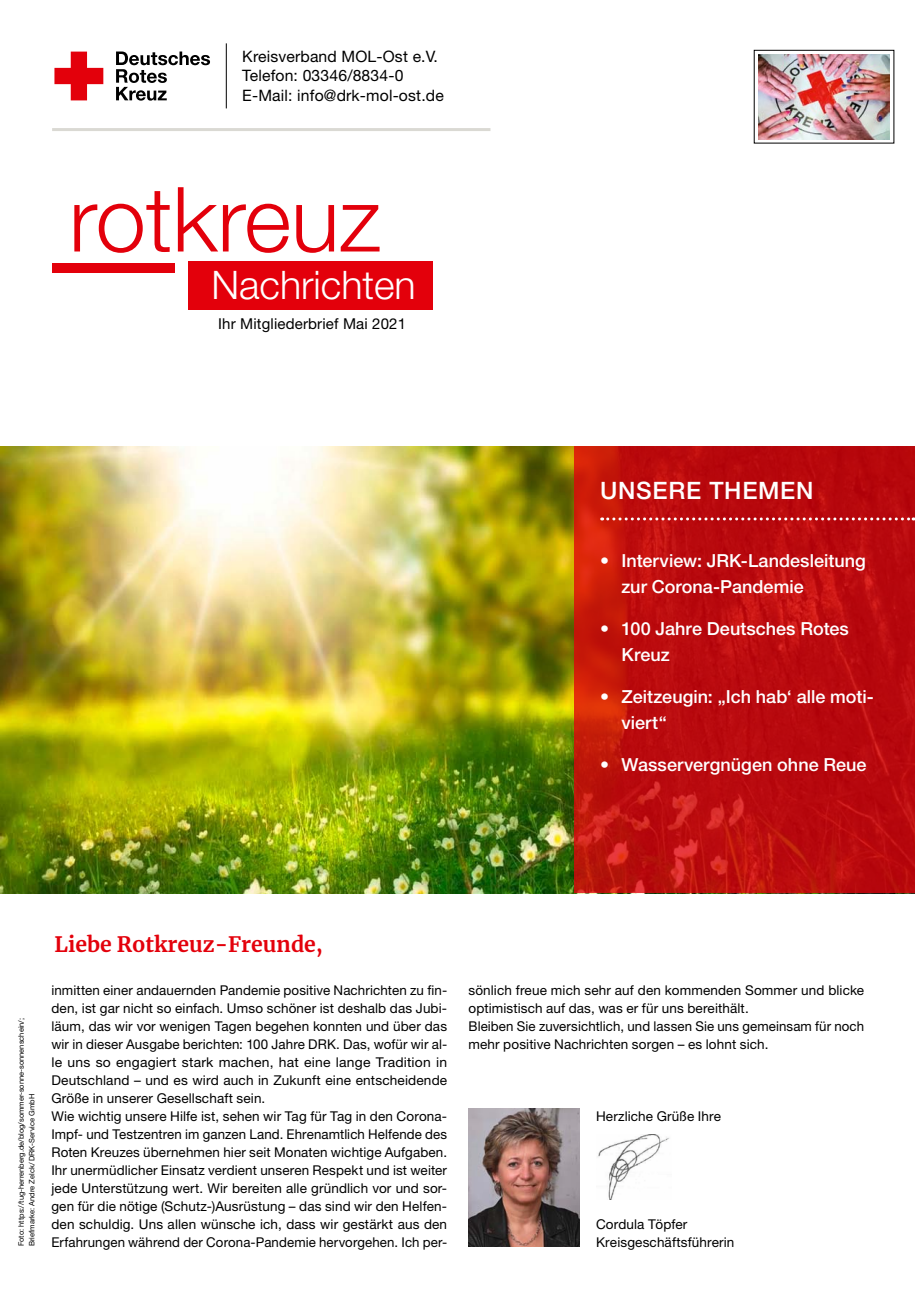
<style>
.page{position:relative;width:915px;height:1297px;background:#fff}
.page>*{position:absolute;margin:0;border:0;box-sizing:border-box;transform-origin:0 0}
.t1{font:300 90px "Helvetica Neue LT Std";color:#e3000b}
.t2{font:300 39.3px "Helvetica Neue LT Pro";color:#fff}
.t3{font:500 24px "Helvetica Neue LT Pro";letter-spacing:.03em;color:#fff}
.t4{font:700 21px "Merriweather";color:#e3000b}
.t5{font:500 18px/25.5px "Helvetica Neue LT Pro";color:#fff}
.t6{font:15.75px "Helvetica Neue LT Pro";letter-spacing:.01em;color:#000}
.t7{font:15px "Helvetica Neue LT Pro";letter-spacing:.01em;color:#000}
.MGB_Copy{font:13.5px/18px "Helvetica Neue LT Pro";letter-spacing:.01em;color:#000}
.MGB_Fotocredits{font:7.5px/10.5px "Helvetica Neue LT Pro";color:#000}
</style>
<div class="page">
<img style="left:0;top:446px;width:574px;height:447px">
<svg style="left:54px;top:52px;width:49px;height:48px"></svg>
<svg style="left:116px;top:52px;width:94px;height:49px"></svg>
<hr style="left:52px;top:128px;width:438px;height:3px;background:#dad9d3">
<hr style="left:226px;top:43px;width:1px;height:65px;background:#000">
<div style="left:188px;top:261px;width:244px;height:49px;background:#e3000b"></div>
<div style="left:52px;top:263px;width:122px;height:9px;background:#e3000b"></div>
<img style="left:468px;top:1109px;width:111px;height:137px">
<img style="left:597px;top:1135px;width:73px;height:65px">
<svg style="left:574px;top:446px;width:340px;height:447px;background:#bc0d0d"></svg>
<svg style="left:601px;top:517px;width:312px;height:3px"></svg>
<div style="left:753px;top:50px;width:140px;height:93px;border:1px solid #000"></div>
<img style="left:758px;top:54px;width:131px;height:85px">
<p class="t6" style="left:242px;top:47px;width:197px">Kreisverband MOL-Ost e.V.</p>
<p class="t6" style="left:242px;top:66px;width:163px">Telefon: 03346/8834-0</p>
<p class="t6" style="left:242px;top:85px;width:203px">E-Mail: info@drk-mol-ost.de</p>
<p class="t1" style="left:69px;top:164px;width:313px">rotkreuz</p>
<p class="t2" style="left:211px;top:261px;width:206px">Nachrichten</p>
<p class="t7" style="left:218px;top:314px;width:189px">Ihr Mitgliederbrief Mai 2021</p>
<p class="t3" style="left:600px;top:476px;width:215px">UNSERE THEMEN</p>
<p class="t5" style="left:621px;top:548px;width:246px;text-indent:-21px">• Interview: JRK-Landesleitung zur Corona-Pandemie</p>
<p class="t5" style="left:621px;top:616px;width:229px;text-indent:-21px">• 100 Jahre Deutsches Rotes<br>Kreuz</p>
<p class="t5" style="left:621px;top:684px;width:254px;text-indent:-21px">• Zeitzeugin: „Ich hab‘ alle moti&shy;viert“</p>
<p class="t5" style="left:600px;top:752px;width:268px">• Wasservergnügen ohne Reue</p>
<p class="MGB_Fotocredits" style="left:16px;top:1246px;width:230px;rotate:-90deg">Foto: https://tug-herrenberg.de/blog/sommer-sonne-sonnenschein/;<br>Briefmarke: Andre Zelck/DRK-Service GmbH</p>
<p class="t4" style="left:55px;top:929px;width:270px">Liebe Rotkreuz-Freunde,</p>
<p class="MGB_Copy" style="left:51px;top:980px;width:397px;text-align:justify">inmitten einer andauernden Pandemie positive Nachrichten zu fin&shy;den, ist gar nicht so einfach. Umso schöner ist deshalb das Jubi&shy;läum, das wir vor wenigen Tagen begehen konnten und über das wir in dieser Ausgabe berichten: 100 Jahre DRK. Das, wofür wir al&shy;le uns so engagiert stark machen, hat eine lange Tradition in Deutschland – und es wird auch in Zukunft eine entscheidende Größe in unserer Gesellschaft sein.</p>
<p class="MGB_Copy" style="left:51px;top:1106px;width:397px;text-align:justify">Wie wichtig unsere Hilfe ist, sehen wir Tag für Tag in den Corona-Impf- und Testzentren im ganzen Land. Ehrenamtlich Helfende des Roten Kreuzes übernehmen hier seit Monaten wichtige Aufgaben.<br>Ihr unermüdlicher Einsatz verdient unseren Respekt und ist weiter jede Unterstützung wert. Wir bereiten alle gründlich vor und sor&shy;gen für die nötige (Schutz-)Ausrüstung – das sind wir den Helfen&shy;den schuldig. Uns allen wünsche ich, dass wir gestärkt aus den Erfahrungen während der Corona-Pandemie hervorgehen. Ich per-</p>
<p class="MGB_Copy" style="left:468px;top:980px;width:397px">sönlich freue mich sehr auf den kommenden Sommer und blicke optimistisch auf das, was er für uns bereithält.</p>
<p class="MGB_Copy" style="left:468px;top:1016px;width:397px">Bleiben Sie zuversichtlich, und lassen Sie uns gemeinsam für noch mehr positive Nachrichten sorgen – es lohnt sich.</p>
<p class="MGB_Copy" style="left:596px;top:1106px;width:126px">Herzliche Grüße Ihre</p>
<p class="MGB_Copy" style="left:596px;top:1214px;width:93px">Cordula Töpfer</p>
<p class="MGB_Copy" style="left:596px;top:1232px;width:140px">Kreisgeschäftsführerin</p>
</div>
